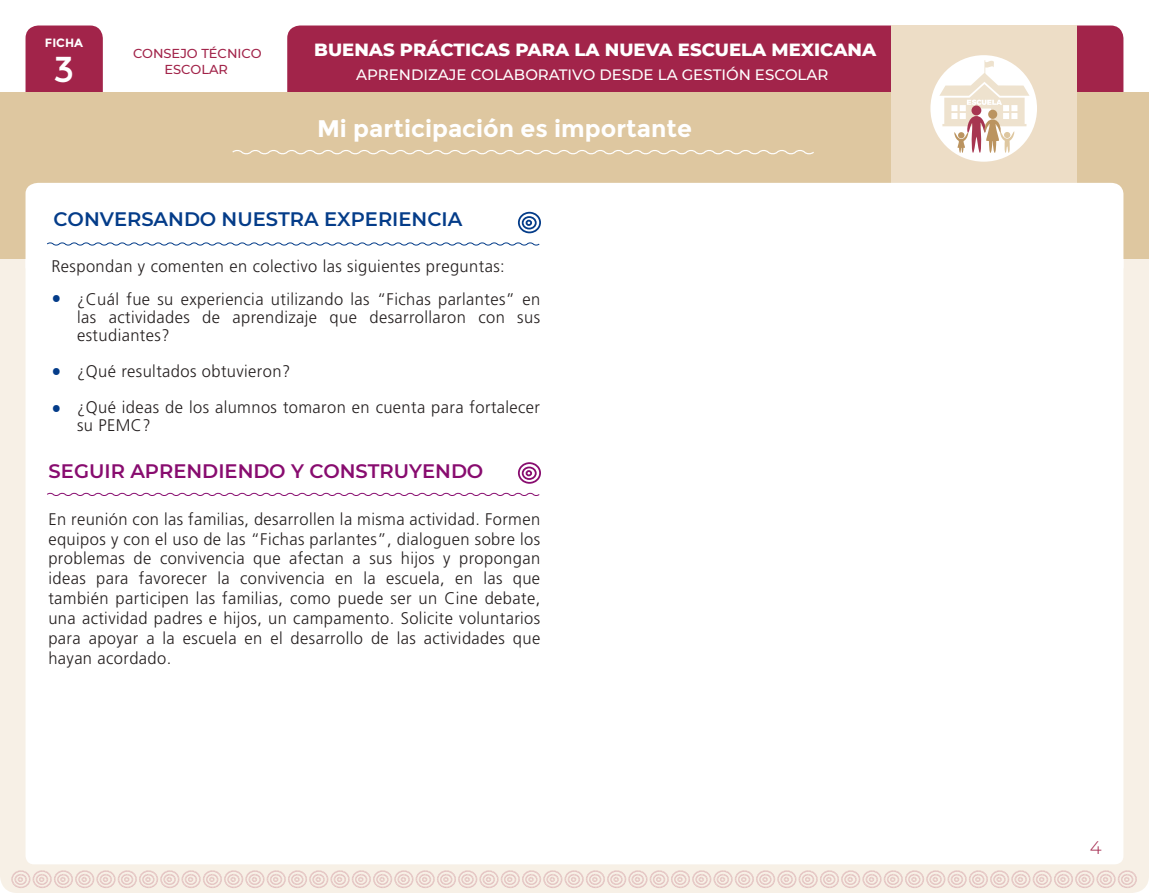
<style>
.page{position:relative;width:1149px;height:893px;background:#fff}
.page>*{position:absolute;margin:0;border:0;box-sizing:border-box;transform-origin:0 0}
.t1{font:600 40.5px/72px "Montserrat";color:#043c89}
.t2{font:36px "Montserrat";color:#fff}
.t3{font:700 24px "Montserrat";color:#fff}
.t4{font:600 19.5px "Montserrat";color:#880c6f}
.t5{font:600 19.5px "Montserrat";color:#043c89}
.t6{font:300 18.15px "Montserrat";color:#a2244a}
.t7{font:800 18px "Montserrat";color:#fff}
.t8{font:300 16.8px/19.8px "Frutiger";letter-spacing:.025em;color:#241f1f;text-align:justify}
.t9{font:500 15px "Montserrat";color:#fff}
.t10{font:500 12.9px "Montserrat";color:#a2244a}
.t11{font:700 12px "Montserrat";color:#fff}
</style>
<div class="page">
<div style="left:0;top:153px;width:1148px;height:740px;background:#f7f0e6;border-radius:17px"></div>
<div style="left:26px;top:163px;width:1097px;height:701px;background:#fff;border-radius:9px"></div>
<svg style="left:25px;top:25px;width:78px;height:67px"></svg>
<div style="left:26px;top:26px;width:77px;height:85px;background:#a2244a;border-radius:13px"></div>
<div style="left:287px;top:26px;width:836px;height:85px;background:#a2244a;border-radius:13px"></div>
<div style="left:0;top:92px;width:1148px;height:167px;background:#dec7a0"></div>
<svg style="left:11px;top:870px;width:1125px;height:18px"></svg>
<div style="left:890px;top:26px;width:186px;height:165px;background:#edddc6"></div>
<div style="left:930px;top:55px;width:106px;height:107px;background:#fff;border-radius:50%"></div>
<svg style="left:939px;top:60px;width:90px;height:93px"></svg>
<div style="left:26px;top:183px;width:1097px;height:76px;background:#fff"></div>
<div style="left:525px;top:470px;width:7px;height:6px;border:2px solid #880c6f;border-radius:50%"></div>
<div style="left:521px;top:467px;width:15px;height:13px;border:2px solid #880c6f;border-radius:50%"></div>
<div style="left:518px;top:462px;width:23px;height:22px;border:2px solid #880c6f;border-radius:50%"></div>
<svg style="left:47px;top:492px;width:493px;height:4px"></svg>
<div style="left:525px;top:220px;width:7px;height:6px;border:2px solid #043c89;border-radius:50%"></div>
<div style="left:521px;top:216px;width:15px;height:13px;border:2px solid #043c89;border-radius:50%"></div>
<div style="left:518px;top:212px;width:23px;height:21px;border:2px solid #043c89;border-radius:50%"></div>
<svg style="left:46px;top:241px;width:494px;height:6px;background:#d1dbe9"></svg>
<svg style="left:232px;top:150px;width:582px;height:5px"></svg>
<p class="t11" style="left:45px;top:36px;width:40px">FICHA</p>
<h2 class="t2" style="left:54px;top:49px;width:22px">3</h2>
<p class="t9" style="left:356px;top:64px;width:474px">APRENDIZAJE COLABORATIVO DESDE LA GESTIÓN ESCOLAR</p>
<p class="t10" style="left:133px;top:45px;width:130px">CONSEJO TÉCNICO</p>
<p class="t7" style="left:314px;top:37px;width:563px">BUENAS PRÁCTICAS PARA LA NUEVA ESCUELA MEXICANA</p>
<p class="t10" style="left:164px;top:60px;width:65px">ESCOLAR</p>
<h3 class="t3" style="left:317px;top:115px;width:376px">Mi participación es importante</h3>
<p class="t5" style="left:54px;top:206px;width:410px">CONVERSANDO NUESTRA EXPERIENCIA</p>
<p class="t8" style="left:51px;top:257px;width:454px">Respondan y comenten en colectivo las siguientes preguntas:</p>
<h1 class="t1" style="left:51px;top:250px;width:11px">. .</h1>
<h1 class="t1" style="left:51px;top:360px;width:11px">.</h1>
<p class="t8" style="left:77px;top:291px;width:464px;line-height:18px">¿Cuál fue su experiencia utilizando las “Fichas parlantes” en las actividades de aprendizaje que desarrollaron con sus estudiantes?</p>
<p class="t8" style="left:77px;top:354px;width:464px;line-height:36px">¿Qué resultados obtuvieron?<br>¿Qué ideas de los alumnos tomaron en cuenta para fortalecer</p>
<p class="t8" style="left:77px;top:416px;width:75px">su PEMC?</p>
<p class="t4" style="left:49px;top:458px;width:436px">SEGUIR APRENDIENDO Y CONSTRUYENDO</p>
<p class="t8" style="left:48px;top:509px;width:493px">En reunión con las familias, desarrollen la misma actividad. Formen equipos y con el uso de las “Fichas parlantes”, dialoguen sobre los problemas de convivencia que afectan a sus hijos y propongan ideas para favorecer la convivencia en la escuela, en las que también participen las familias, como puede ser un Cine debate, una actividad padres e hijos, un campamento. Solicite voluntarios para apoyar a la escuela en el desarrollo de las actividades que hayan acordado.</p>
<p class="t6" style="left:1089px;top:835px;width:13px">4</p>
</div>
